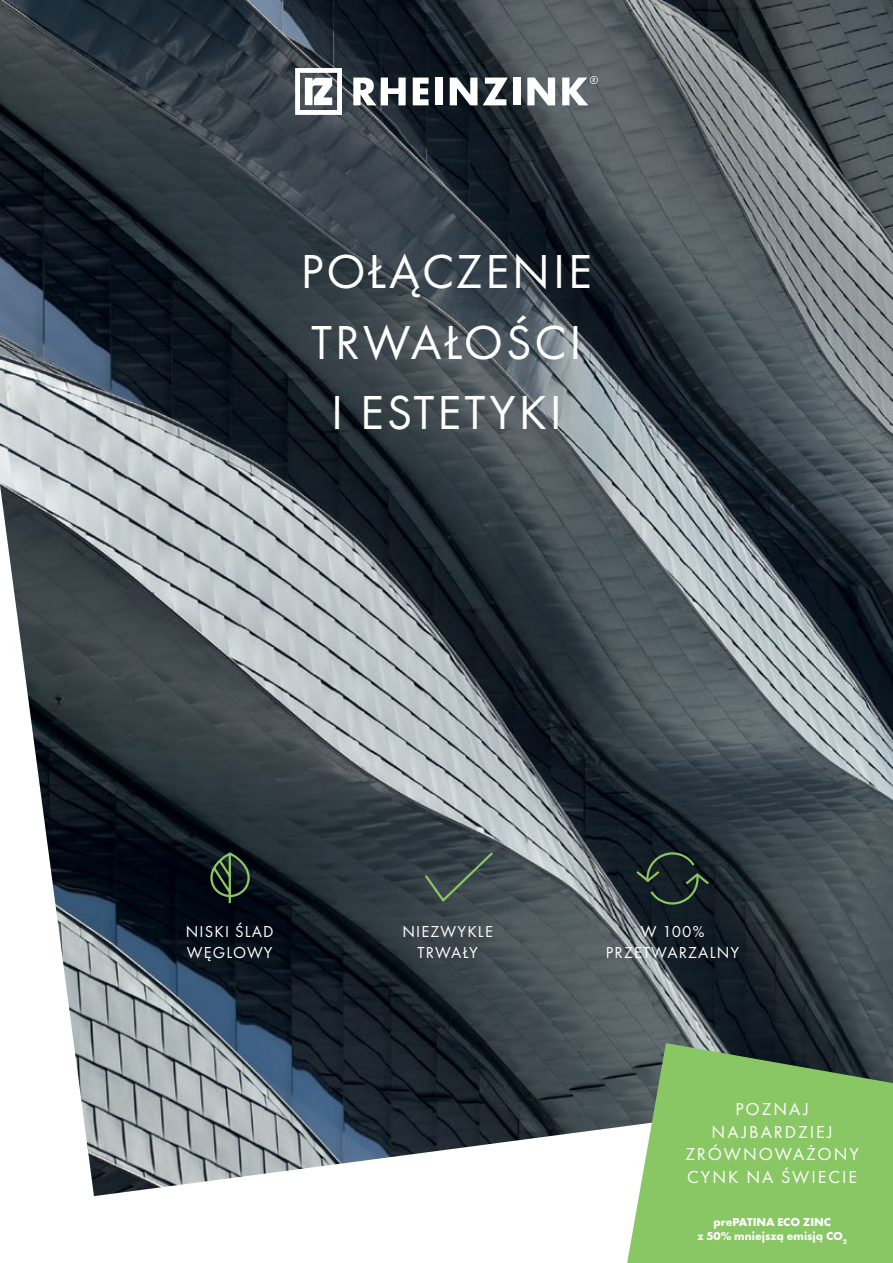
<style>
.page{position:relative;width:893px;height:1263px;background:#fff}
.page>*{position:absolute;margin:0;border:0;box-sizing:border-box;transform-origin:0 0}
.t1{font:49.5px/70.5px "Futura PT";letter-spacing:.06em;color:#fff;text-align:center}
.t2{font:18px/22.5px "Futura PT";letter-spacing:.11em;color:#fff;text-align:center}
.t3{font:16.5px/21px "Futura PT";letter-spacing:.07em;color:#fff;text-align:center}
.t4{font:700 12px/13.5px "Futura PT";color:#fff;text-align:center}
</style>
<div class="page">
<img style="left:0;top:0;width:893px;height:1196px">
<svg style="left:209px;top:852px;width:42px;height:53px;background:#223426"></svg>
<svg style="left:423px;top:850px;width:72px;height:54px;background:#3d4a4a"></svg>
<svg style="left:634px;top:851px;width:77px;height:55px;background:#1e2c2a"></svg>
<svg style="left:353px;top:78px;width:53px;height:27px"></svg>
<svg style="left:413px;top:78px;width:16px;height:27px"></svg>
<div style="left:435px;top:78px;width:8px;height:27px;background:#fff"></div>
<svg style="left:450px;top:78px;width:27px;height:27px"></svg>
<svg style="left:483px;top:78px;width:25px;height:27px"></svg>
<div style="left:513px;top:78px;width:7px;height:27px;background:#fff"></div>
<svg style="left:527px;top:78px;width:28px;height:27px"></svg>
<svg style="left:562px;top:76px;width:36px;height:29px"></svg>
<svg style="left:295px;top:68px;width:47px;height:47px"></svg>
<svg style="left:627px;top:1043px;width:266px;height:220px;background:#84b868"></svg>
<h1 class="t1" style="left:301px;top:236px;width:293px">POŁĄCZENIE<br>TRWAŁOŚCI<br>I ESTETYKI</h1>
<p class="t3" style="left:186px;top:920px;width:89px;text-align:left">NISKI ŚLAD<br>WĘGLOWY</p>
<p class="t3" style="left:402px;top:920px;width:92px">NIEZWYKLE<br>TRWAŁY</p>
<p class="t3" style="left:606px;top:920px;width:135px">W 100%<br>PRZETWARZALNY</p>
<p class="t2" style="left:685px;top:1098px;width:175px">POZNAJ<br>NAJBARDZIEJ<br>ZRÓWNOWAŻONY<br>CYNK NA ŚWIECIE</p>
<p class="t4" style="left:697px;top:1215px;width:151px">prePATINA ECO ZINC<br>z 50% mniejszą emisją CO<sub>2</sub></p>
</div>
